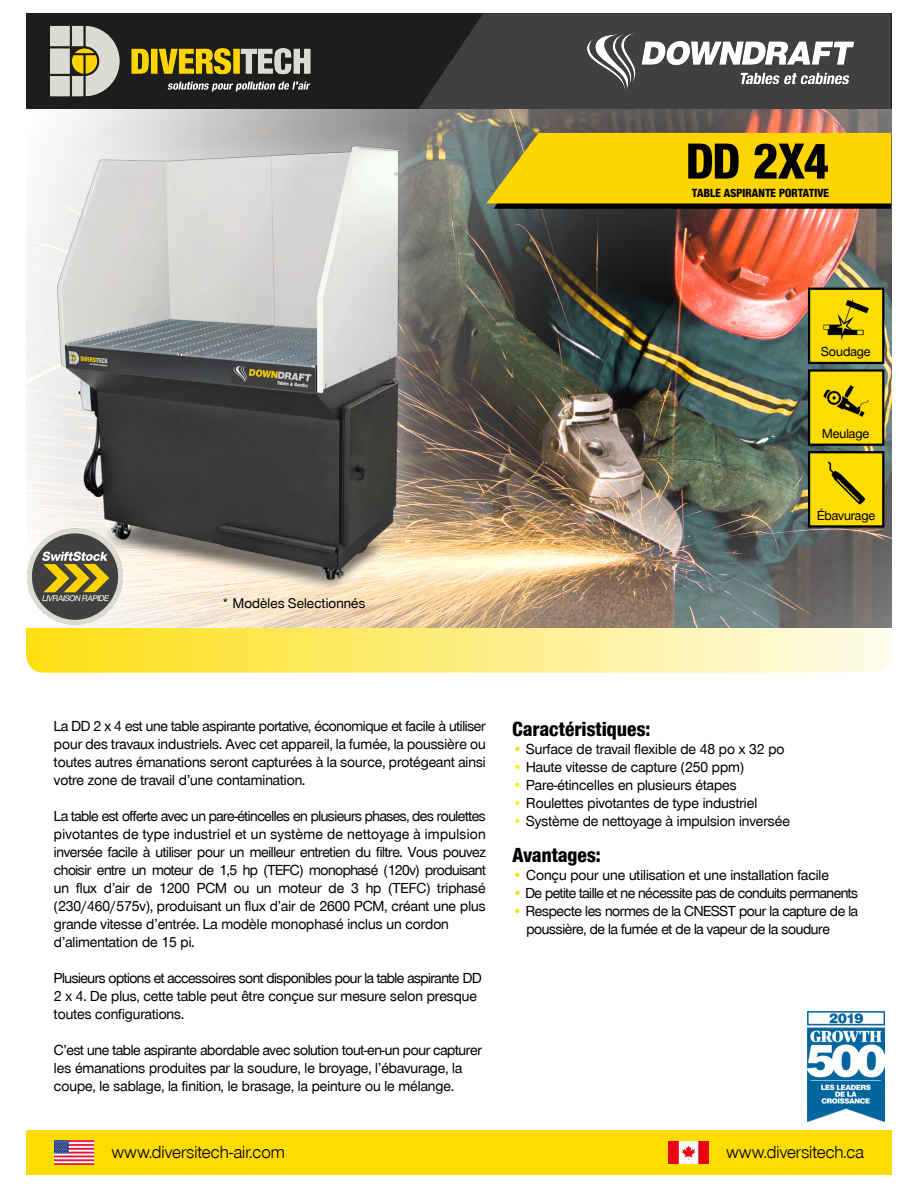
<style>
.page{position:relative;width:918px;height:1188px;background:#fff}
.page>*{position:absolute;margin:0;border:0;box-sizing:border-box;transform-origin:0 0}
.t1{font:52.5px "Nimbus San Nov D Heav Cond";color:#000}
.t2{font:21px "Nimbus San Nov D Heav Cond";letter-spacing:.015em;color:#000}
.t3{font:18px "Nimbus San Nov D";letter-spacing:.005em;color:#000}
.t4{font:500 15px/18px "Nimbus San Nov D";color:#000}
.t5{font:500 15px/18px "Nimbus San Nov D";letter-spacing:-.02em;color:#000}
.t6{font:500 15px "Nimbus San Nov D";letter-spacing:-.03em;color:#000}
.t7{font:500 14.4px "Nimbus San Nov D";letter-spacing:.01em;color:#000}
.t8{font:500 13.5px "Nimbus San Nov D";color:#000}
.t9{font:12.15px "Nimbus San Nov D Heav Cond";letter-spacing:.02em;color:#000}
.s1{font-style:inherit}
.s2{color:#fddd00}
.s3{color:#fff200}
</style>
<div class="page">
<div style="left:26px;top:13px;width:866px;height:96px;background:#1d1d1c"></div>
<img style="left:50px;top:25px;width:261px;height:72px">
<svg style="left:419px;top:13px;width:472px;height:96px;fill:#404040"></svg>
<div style="left:26px;top:1130px;width:866px;height:45px;background:#fddd00"></div>
<img style="left:54px;top:1140px;width:40px;height:24px">
<img style="left:669px;top:1142px;width:39px;height:21px">
<img style="left:576px;top:25px;width:288px;height:72px">
<svg style="left:26px;top:628px;width:865px;height:45px"></svg>
<img style="left:26px;top:109px;width:865px;height:519px">
<svg style="left:486px;top:133px;width:406px;height:76px"></svg>
<div style="left:809px;top:452px;width:74px;height:74px;background:#fddd00"></div>
<div style="left:808px;top:451px;width:76px;height:77px;border:2px solid #000"></div>
<img style="left:827px;top:461px;width:39px;height:44px">
<div style="left:809px;top:370px;width:74px;height:75px;background:#fddd00"></div>
<div style="left:808px;top:369px;width:76px;height:77px;border:2px solid #000"></div>
<img style="left:824px;top:385px;width:44px;height:32px">
<div style="left:809px;top:289px;width:74px;height:74px;background:#fddd00"></div>
<div style="left:808px;top:288px;width:76px;height:76px;border:2px solid #000"></div>
<img style="left:824px;top:299px;width:44px;height:41px">
<img style="left:808px;top:1011px;width:76px;height:110px">
<img style="left:26px;top:525px;width:98px;height:103px">
<h1 class="t1" style="left:686px;top:129px;width:144px">DD 2X4</h1>
<p class="t9" style="left:692px;top:185px;width:138px">TABLE ASPIRANTE PORTATIVE</p>
<p class="t8" style="left:821px;top:344px;width:51px">Soudage</p>
<p class="t8" style="left:822px;top:426px;width:49px">Meulage</p>
<p class="t7" style="left:222px;top:594px;width:145px">* Modèles Selectionnés</p>
<p class="t8" style="left:817px;top:507px;width:60px">Ébavurage</p>
<p class="t4" style="left:54px;top:717px;width:433px;text-align:justify">La DD 2 x 4 est une table aspirante portative, économique et facile à utiliser pour des travaux industriels. Avec cet appareil, la fumée, la poussière ou toutes autres émanations seront capturées à la source, protégeant ainsi votre zone de travail d’une contamination.</p>
<p class="t4" style="left:54px;top:807px;width:433px">La table est offerte avec un pare-étincelles en plusieurs phases, des roulettes pivotantes de type industriel et un système de nettoyage à impulsion inversée facile à utiliser pour un meilleur entretien du filtre. Vous pouvez choisir entre un moteur de 1,5 hp (TEFC) monophasé (120v) produisant un flux d’air de 1200 PCM ou un moteur de 3 hp (TEFC) triphasé (230/460/575v), produisant un flux d’air de 2600 PCM, créant une plus grande vitesse d’entrée. La modèle monophasé inclus un cordon d’alimentation de 15 pi.</p>
<p class="t4" style="left:54px;top:969px;width:429px">Plusieurs options et accessoires sont disponibles pour la table aspirante DD<br>2 x 4. De plus, cette table peut être conçue sur mesure selon presque toutes configurations.</p>
<p class="t4" style="left:54px;top:1041px;width:429px">C’est une table aspirante abordable avec solution tout-en-un pour capturer les émanations produites par la soudure, le broyage, l’ébavurage, la coupe, le sablage, la finition, le brasage, la peinture ou le mélange.</p>
<h2 class="t2" style="left:513px;top:717px;width:139px">Caractéristiques<span class="s1">:</span></h2>
<p class="t4" style="left:513px;top:740px;width:273px"><span class="s2">•</span> Surface de travail flexible de 48 po x 32 po</p>
<p class="t4" style="left:513px;top:758px;width:233px"><span class="s3">•</span> Haute vitesse de capture (250 ppm)</p>
<p class="t4" style="left:513px;top:776px;width:226px"><span class="s3">•</span> Pare-étincelles en plusieurs étapes</p>
<p class="t4" style="left:513px;top:794px;width:246px"><span class="s3">•</span> Roulettes pivotantes de type industriel</p>
<p class="t4" style="left:513px;top:812px;width:279px"><span class="s3">•</span> Système de nettoyage à impulsion inversée</p>
<h2 class="t2" style="left:513px;top:843px;width:89px">Avantages<span class="s1">:</span></h2>
<p class="t4" style="left:513px;top:866px;width:318px"><span class="s2">•</span> Conçu pour une utilisation et une installation facile</p>
<p class="t6" style="left:513px;top:885px;width:347px"><span class="s2">•</span> De petite taille et ne nécessite pas de conduits permanents</p>
<p class="t5" style="left:526px;top:902px;width:333px;text-indent:-14px"><span class="s2">•</span> Respecte les normes de la CNESST pour la capture de la poussière, de la fumée et de la vapeur de la soudure</p>
<p class="t3" style="left:112px;top:1142px;width:175px">www.diversitech-air.com</p>
<p class="t3" style="left:726px;top:1142px;width:139px">www.diversitech.ca</p>
</div>
